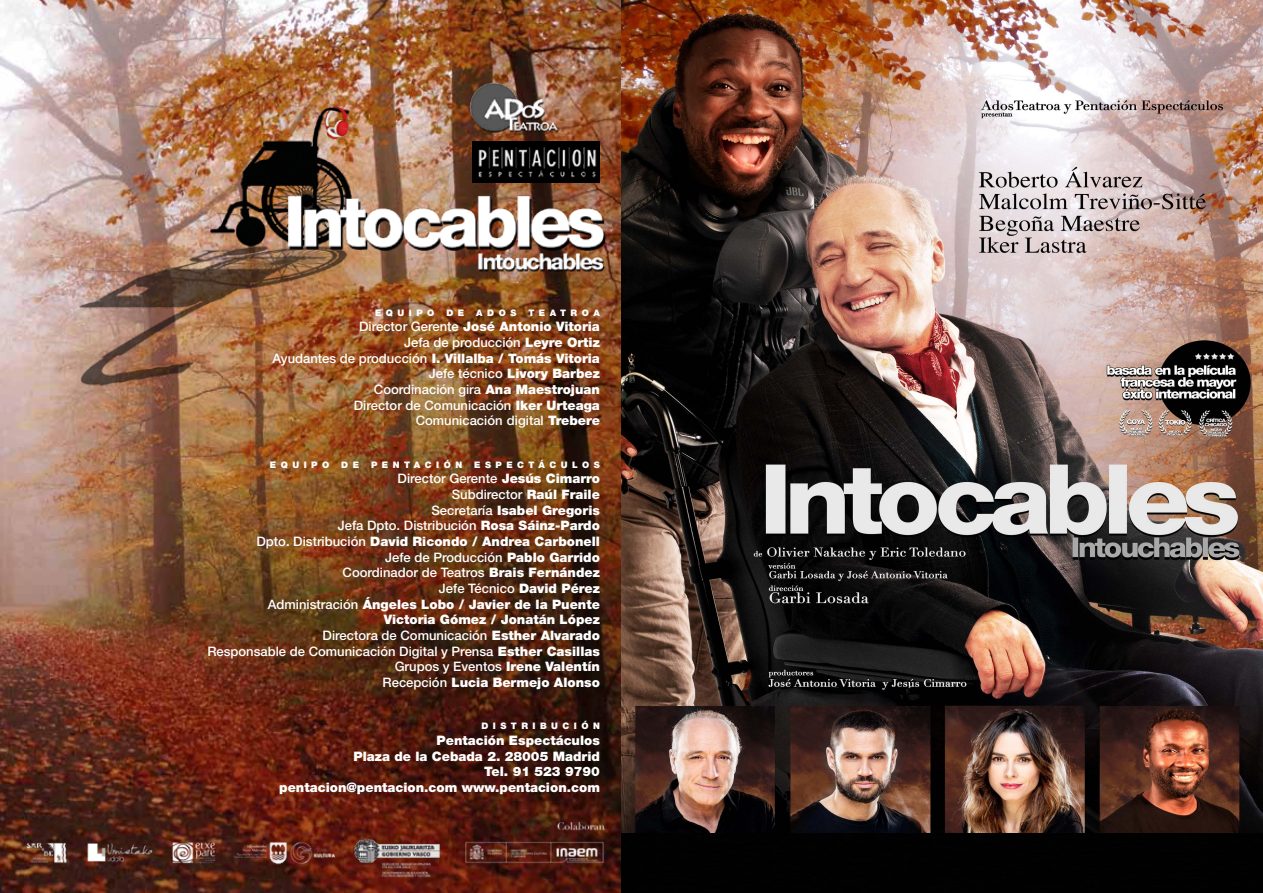
<style>
.page{position:relative;width:1263px;height:893px;background:#fff}
.page>*{position:absolute;margin:0;border:0;box-sizing:border-box;transform-origin:0 0}
.t1{font:900 13.05px/15.8px "Helvetica Neue LT Pro";color:#fff;text-align:right}
.t2{font:500 13.05px/15.8px "Helvetica Neue LT Pro";color:#fff;text-align:right}
.t3{font:900 9px "Helvetica Neue LT Pro";letter-spacing:.5em;color:#fff}
.s1{font-weight:900}
.s2{font-weight:500}
</style>
<div class="page">
<img style="left:0;top:0;width:622px;height:775px">
<img style="left:0;top:775px;width:622px;height:118px">
<img style="left:53px;top:21px;width:560px;height:396px">
<img style="left:622px;top:0;width:641px;height:833px">
<div style="left:622px;top:833px;width:641px;height:60px;background:#010101"></div>
<p class="t3" style="left:375px;top:307px;width:61px">EQUIPO</p>
<p class="t3" style="left:446px;top:307px;width:19px">D E</p>
<p class="t3" style="left:476px;top:307px;width:42px">ADOS</p>
<p class="t3" style="left:528px;top:307px;width:73px">TEATROA</p>
<p class="t2" style="left:272px;top:319px;width:329px">Director Gerente <span class="s1">José Antonio Vitoria<br></span>Jefa de producción <span class="s1">Leyre Ortiz<br></span>Ayudantes de producción <span class="s1">I. Villalba / Tomás Vitoria </span>Jefe técnico <span class="s1">Livory Barbez<br></span>Coordinación gira <span class="s1">Ana Maestrojuan<br></span>Director de Comunicación <span class="s1">Iker Urteaga </span>Comunicación digital <span class="s1">Trebere</span></p>
<p class="t3" style="left:270px;top:459px;width:61px">EQUIPO</p>
<p class="t3" style="left:341px;top:459px;width:19px">D E</p>
<p class="t3" style="left:371px;top:459px;width:93px">PENTACIÓN</p>
<p class="t3" style="left:474px;top:459px;width:127px">ESPECTÁCULOS</p>
<p class="t1" style="left:207px;top:471px;width:394px"><span class="s2">Director Gerente</span> Jesús Cimarro<br><span class="s2">Subdirector</span> Raúl Fraile<br><span class="s2">Secretaría</span> Isabel Gregoris<br><span class="s2">Jefa Dpto. Distribución</span> Rosa Sáinz-Pardo<br><span class="s2">Dpto. Distribución</span> David Ricondo / Andrea Carbonell<br><span class="s2">Jefe de Producción</span> Pablo Garrido<br><span class="s2">Coordinador de Teatros</span> Brais Fernández<br><span class="s2">Jefe Técnico</span> David Pérez<br><span class="s2">Administración</span> Ángeles Lobo / Javier de la Puente<br>Victoria Gómez / Jonatán López<br><span class="s2">Directora de Comunicación</span> Esther Alvarado<br><span class="s2">Responsable de Comunicación Digital y Prensa</span> Esther Casillas <span class="s2">Grupos y Eventos</span> Irene Valentín<br><span class="s2">Recepción</span> Lucia Bermejo Alonso</p>
<p class="t3" style="left:481px;top:721px;width:120px">DISTRIBUCIÓN</p>
<p class="t1" style="left:279px;top:732px;width:322px">Pentación Espectáculos<br>Plaza de la Cebada 2. 28005 Madrid<br>Tel. 91 523 9790<br>pentacion@pentacion.com www.pentacion.com</p>
</div>
